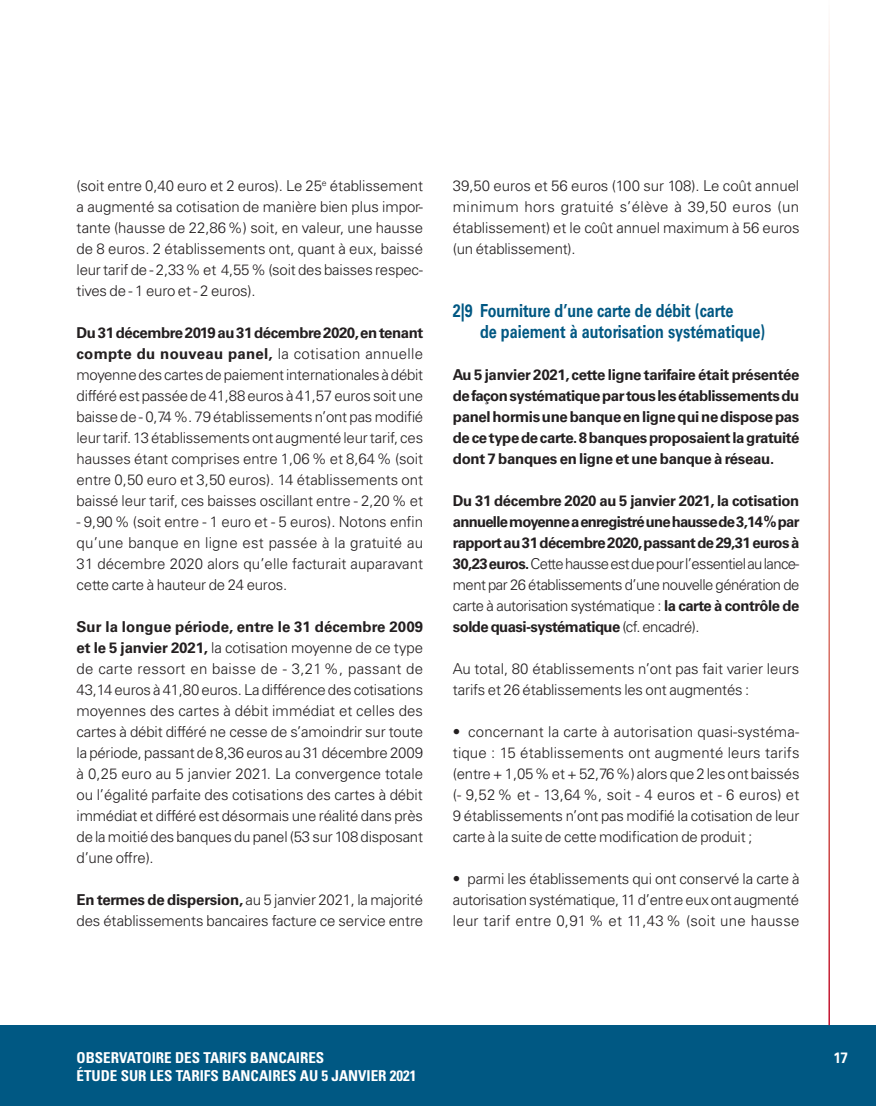
<style>
.page{position:relative;width:876px;height:1106px;background:#fff}
.page>*{position:absolute;margin:0;border:0;box-sizing:border-box;transform-origin:0 0}
.t1{font:700 18px/21px "Univers LT Std";color:#005883;scale:.8 1}
.t2{font:300 15px/21px "Univers LT Std";letter-spacing:-.015em;color:#231f20;text-align:justify}
.t3{font:700 15px/21px "Univers LT Std";letter-spacing:-.035em;color:#231f20;text-align:justify}
.t4{font:700 condensed 15px "Univers LT Std";color:#fff}
.t5{font:700 15px "Univers LT Std";color:#fff;scale:.9 1}
.s1{font-weight:700}
.s2{font-weight:300}
</style>
<div class="page">
<div style="left:0;top:1025px;width:876px;height:81px;background:#005883"></div>
<p class="t2" style="left:77px;top:175px;width:348px">(soit entre 0,40 euro et 2 euros). Le 25<sup>e</sup> établissement a augmenté sa cotisation de manière bien plus impor&shy;tante (hausse de 22,86%) soit, en valeur, une hausse de 8 euros. 2 établissements ont, quant à eux, baissé leur tarif de - 2,33% et 4,55% (soit des baisses respec&shy;tives de - 1 euro et - 2 euros).</p>
<p class="t2" style="left:77px;top:322px;width:348px"><span class="s1">Du 31 décembre 2019 au 31 décembre 2020, en tenant compte du nouveau panel,</span> la cotisation annuelle moyenne des cartes de paiement internationales à débit différé est passée de 41,88 euros à 41,57 euros soit une baisse de - 0,74%. 79 établissements n’ont pas modifié leur tarif. 13 établissements ont augmenté leur tarif, ces hausses étant comprises entre 1,06% et 8,64% (soit entre 0,50 euro et 3,50 euros). 14 établissements ont baissé leur tarif, ces baisses oscillant entre - 2,20% et</p>
<p class="t2" style="left:77px;top:511px;width:348px">- 9,90% (soit entre - 1 euro et - 5 euros). Notons enfin qu’une banque en ligne est passée à la gratuité au 31 décembre 2020 alors qu’elle facturait auparavant cette carte à hauteur de 24 euros.</p>
<p class="t2" style="left:77px;top:616px;width:348px"><span class="s1">Sur la longue période, entre le 31 décembre 2009 et le 5 janvier 2021,</span> la cotisation moyenne de ce type de carte ressort en baisse de - 3,21%, passant de 43,14 euros à 41,80 euros. La différence des cotisations moyennes des cartes à débit immédiat et celles des cartes à débit différé ne cesse de s’amoindrir sur toute la période, passant de 8,36 euros au 31 décembre 2009 à 0,25 euro au 5 janvier 2021. La convergence totale ou l’égalité parfaite des cotisations des cartes à débit immédiat et différé est désormais une réalité dans près de la moitié des banques du panel (53 sur 108 disposant d’une offre).</p>
<p class="t2" style="left:77px;top:889px;width:348px"><span class="s1">En termes de dispersion,</span> au 5 janvier 2021, la majorité des établissements bancaires facture ce service entre</p>
<p class="t2" style="left:453px;top:175px;width:348px">39,50 euros et 56 euros (100 sur 108). Le coût annuel minimum hors gratuité s’élève à 39,50 euros (un établissement) et le coût annuel maximum à 56 euros (un établissement).</p>
<p class="t1" style="left:480px;top:300px;width:358px;text-indent:-27px">2|9 Fourniture d’une carte de débit (carte<br>de paiement à autorisation systématique)</p>
<p class="t3" style="left:453px;top:364px;width:348px">Au 5 janvier 2021, cette ligne tarifaire était présentée de façon systématique par tous les établissements du panel hormis une banque en ligne qui ne dispose pas de ce type de carte. 8 banques proposaient la gratuité dont 7 banques en ligne et une banque à réseau.</p>
<p class="t3" style="left:453px;top:490px;width:348px">Du 31 décembre 2020 au 5 janvier 2021, la cotisation annuelle moyenne a enregistré une hausse de 3,14% par rapport au 31 décembre 2020, passant de 29,31 euros à 30,23 euros. <span class="s2">Cette hausse est due pour l’essentiel au lance&shy;ment par 26 établissements d’une nouvelle génération de carte à autorisation systématique :</span> la carte à contrôle de solde quasi-systématique <span class="s2">(cf. encadré).</span></p>
<p class="t2" style="left:453px;top:658px;width:348px">Au total, 80 établissements n’ont pas fait varier leurs tarifs et 26 établissements les ont augmentés :</p>
<p class="t2" style="left:453px;top:721px;width:348px">• concernant la carte à autorisation quasi-systéma&shy;tique : 15 établissements ont augmenté leurs tarifs (entre + 1,05% et + 52,76%) alors que 2 les ont baissés (- 9,52% et - 13,64%, soit - 4 euros et - 6 euros) et 9 établissements n’ont pas modifié la cotisation de leur carte à la suite de cette modification de produit ;</p>
<p class="t2" style="left:453px;top:868px;width:348px">• parmi les établissements qui ont conservé la carte à autorisation systématique, 11 d’entre eux ont augmenté leur tarif entre 0,91% et 11,43% (soit une hausse</p>
<p class="t4" style="left:77px;top:1048px;width:249px">OBSERVATOIRE DES TARIFS BANCAIRES</p>
<p class="t5" style="left:833px;top:1049px;width:18px">17</p>
<p class="t4" style="left:77px;top:1066px;width:341px">ÉTUDE SUR LES TARIFS BANCAIRES AU 5 JANVIER 2021</p>
</div>
